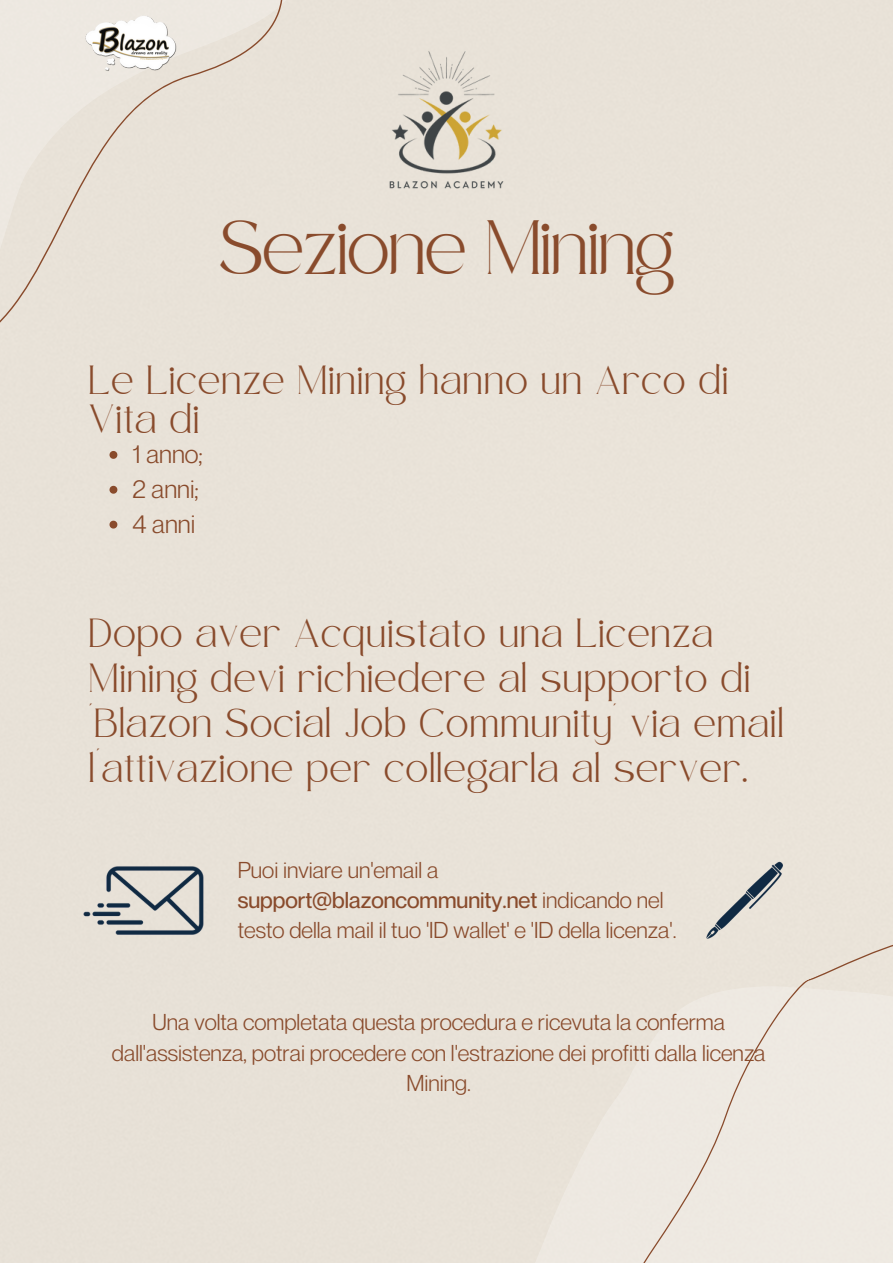
<style>
.page{position:relative;width:893px;height:1264px;background:#fff}
.page>*{position:absolute;margin:0;border:0;box-sizing:border-box;transform-origin:0 0}
.t1{font:37.5px "Safira March";color:#894b2c}
.t2{font:25.5px "Neue Montreal";color:#894b2c}
.t3{font:22.5px/30.3px "Neue Montreal";color:#894b2c}
.t4{font:19.8px/39.3px "Safira March";letter-spacing:.085em;color:#894b2c}
.s1{font-weight:500}
</style>
<div class="page">
<div style="left:0;top:0;width:892px;height:1262px;background:#e9e2d8"></div>
<div style="left:290px;top:0;width:61px;height:352px;background:#e8e2d8"></div>
<svg style="left:0;top:0;width:290px;height:352px;background:#e8e2d8"></svg>
<div style="left:400px;top:858px;width:492px;height:404px;background:#e8e2d8"></div>
<svg style="left:516px;top:888px;width:376px;height:374px;background:#ebe5dc"></svg>
<img style="left:75px;top:12px;width:106px;height:63px">
<img style="left:370px;top:44px;width:152px;height:152px">
<svg style="left:109px;top:451px;width:8px;height:8px"></svg>
<svg style="left:109px;top:486px;width:8px;height:7px"></svg>
<svg style="left:109px;top:520px;width:8px;height:8px"></svg>
<img style="left:78px;top:857px;width:131px;height:86px">
<img style="left:701px;top:857px;width:86px;height:86px">
<p class="t1" style="left:219px;top:239px;width:455px">Sezione Mining</p>
<p class="t4" style="left:89px;top:367px;width:640px">Le Licenze Mining hanno un Arco di<br>Vita di</p>
<p class="t2" style="left:133px;top:438px;width:72px">1 anno;</p>
<p class="t2" style="left:133px;top:473px;width:68px">2 anni;</p>
<p class="t2" style="left:133px;top:508px;width:64px">4 anni</p>
<p class="t4" style="left:89px;top:620px;width:625px">Dopo aver Acquistato una Licenza</p>
<p class="t4" style="left:89px;top:665px;width:662px">Mining devi richiedere al supporto di</p>
<p class="t4" style="left:89px;top:710px;width:695px">'Blazon Social Job Community' via email</p>
<p class="t4" style="left:89px;top:755px;width:659px">l'attivazione per collegarla al server.</p>
<p class="t3" style="left:238px;top:854px;width:440px">Puoi inviare un'email a <span class="s1">support@blazoncommunity.net</span> indicando nel testo della mail il tuo 'ID wallet' e 'ID della licenza'.</p>
<p class="t3" style="left:112px;top:1006px;width:655px;text-align:center">Una volta completata questa procedura e ricevuta la conferma dall'assistenza, potrai procedere con l'estrazione dei profitti dalla licenza<br>Mining.</p>
</div>
